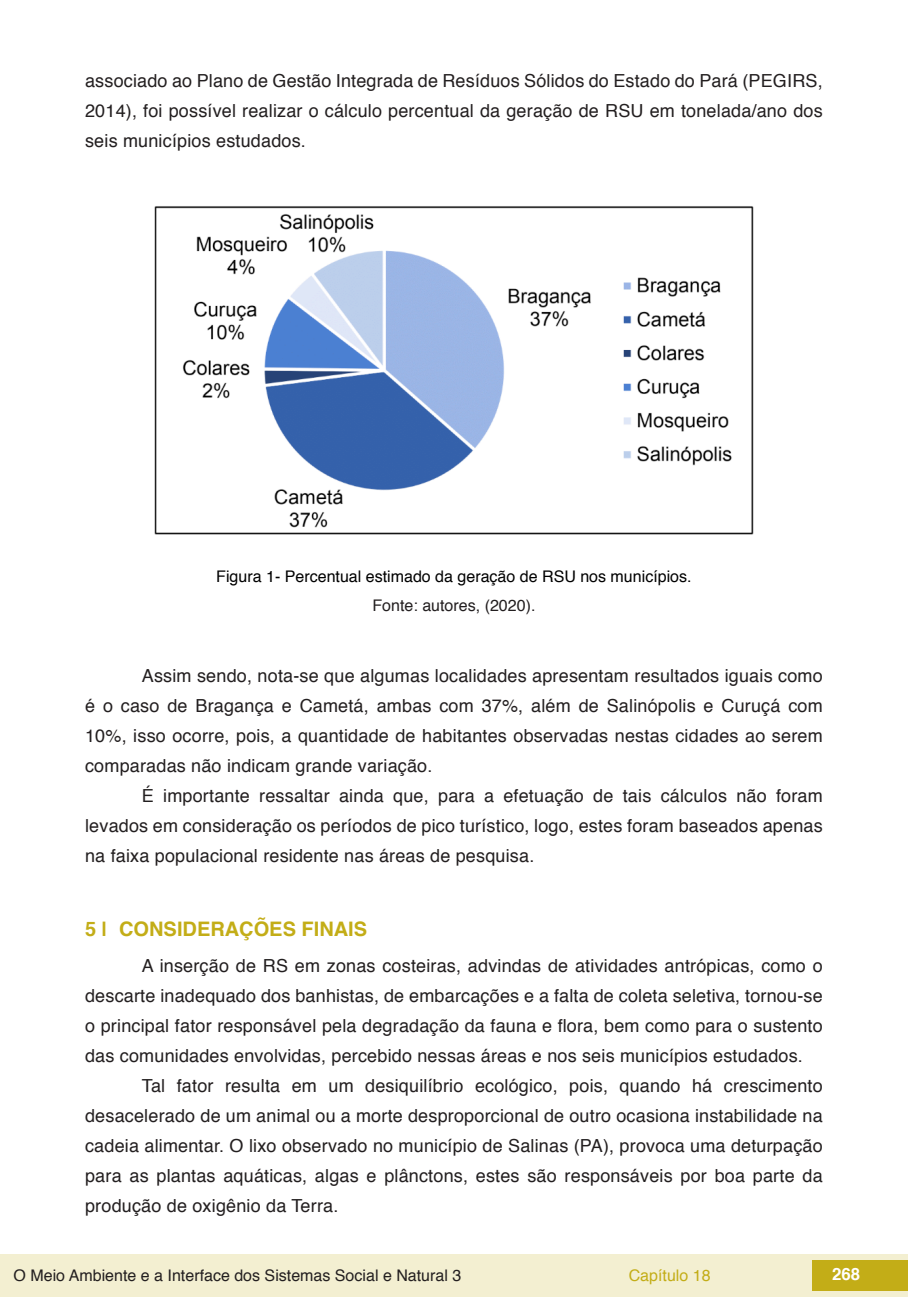
<style>
.page{position:relative;width:908px;height:1304px;background:#fff}
.page>*{position:absolute;margin:0;border:0;box-sizing:border-box;transform-origin:0 0}
.t1{font:700 20px "Helvetica";color:#c3ad17}
.txt{font:18px/30px "Helvetica";letter-spacing:.01em;color:#231f20;text-align:justify}
.t2{font:700 16.8px "Helvetica";color:#fff}
.fonte_tab_gra_imag{font:16px "Helvetica";color:#231f20}
.info_tab_graf_imag{font:16px "Helvetica";color:#000}
.t3{font:16px "Helvetica";color:#c3ad17}
</style>
<div class="page">
<div style="left:0;top:1254px;width:906px;height:43px;background:#f3efd1"></div>
<div style="left:812px;top:1261px;width:95px;height:30px;background:#c3ad17"></div>
<img style="left:154px;top:206px;width:600px;height:329px">
<p class="txt" style="left:85px;top:66px;width:738px">associado ao Plano de Gestão Integrada de Resíduos Sólidos do Estado do Pará (PEGIRS, 2014), foi possível realizar o cálculo percentual da geração de RSU em tonelada/ano dos seis municípios estudados.</p>
<p class="info_tab_graf_imag" style="left:216px;top:564px;width:476px">Figura 1- Percentual estimado da geração de RSU nos municípios.</p>
<p class="fonte_tab_gra_imag" style="left:372px;top:593px;width:164px">Fonte: autores, (2020).</p>
<p class="txt" style="left:85px;top:662px;width:738px;text-indent:57px">Assim sendo, nota-se que algumas localidades apresentam resultados iguais como é o caso de Bragança e Cametá, ambas com 37%, além de Salinópolis e Curuçá com 10%, isso ocorre, pois, a quantidade de habitantes observadas nestas cidades ao serem comparadas não indicam grande variação.</p>
<p class="txt" style="left:85px;top:782px;width:738px;text-indent:57px">É importante ressaltar ainda que, para a efetuação de tais cálculos não foram levados em consideração os períodos de pico turístico, logo, estes foram baseados apenas na faixa populacional residente nas áreas de pesquisa.</p>
<p class="t1" style="left:85px;top:913px;width:283px">5 | CONSIDERAÇÕES FINAIS</p>
<p class="txt" style="left:85px;top:951px;width:738px;text-indent:57px">A inserção de RS em zonas costeiras, advindas de atividades antrópicas, como o descarte inadequado dos banhistas, de embarcações e a falta de coleta seletiva, tornou-se o principal fator responsável pela degradação da fauna e flora, bem como para o sustento das comunidades envolvidas, percebido nessas áreas e nos seis municípios estudados.</p>
<p class="txt" style="left:85px;top:1071px;width:738px;text-indent:57px">Tal fator resulta em um desiquilíbrio ecológico, pois, quando há crescimento desacelerado de um animal ou a morte desproporcional de outro ocasiona instabilidade na cadeia alimentar. O lixo observado no município de Salinas (PA), provoca uma deturpação para as plantas aquáticas, algas e plânctons, estes são responsáveis por boa parte da produção de oxigênio da Terra.</p>
<p class="fonte_tab_gra_imag" style="left:14px;top:1263px;width:449px">O Meio Ambiente e a Interface dos Sistemas Social e Natural 3</p>
<p class="t3" style="left:628px;top:1263px;width:83px">Capítulo 18</p>
<p class="t2" style="left:831px;top:1261px;width:30px">268</p>
</div>
